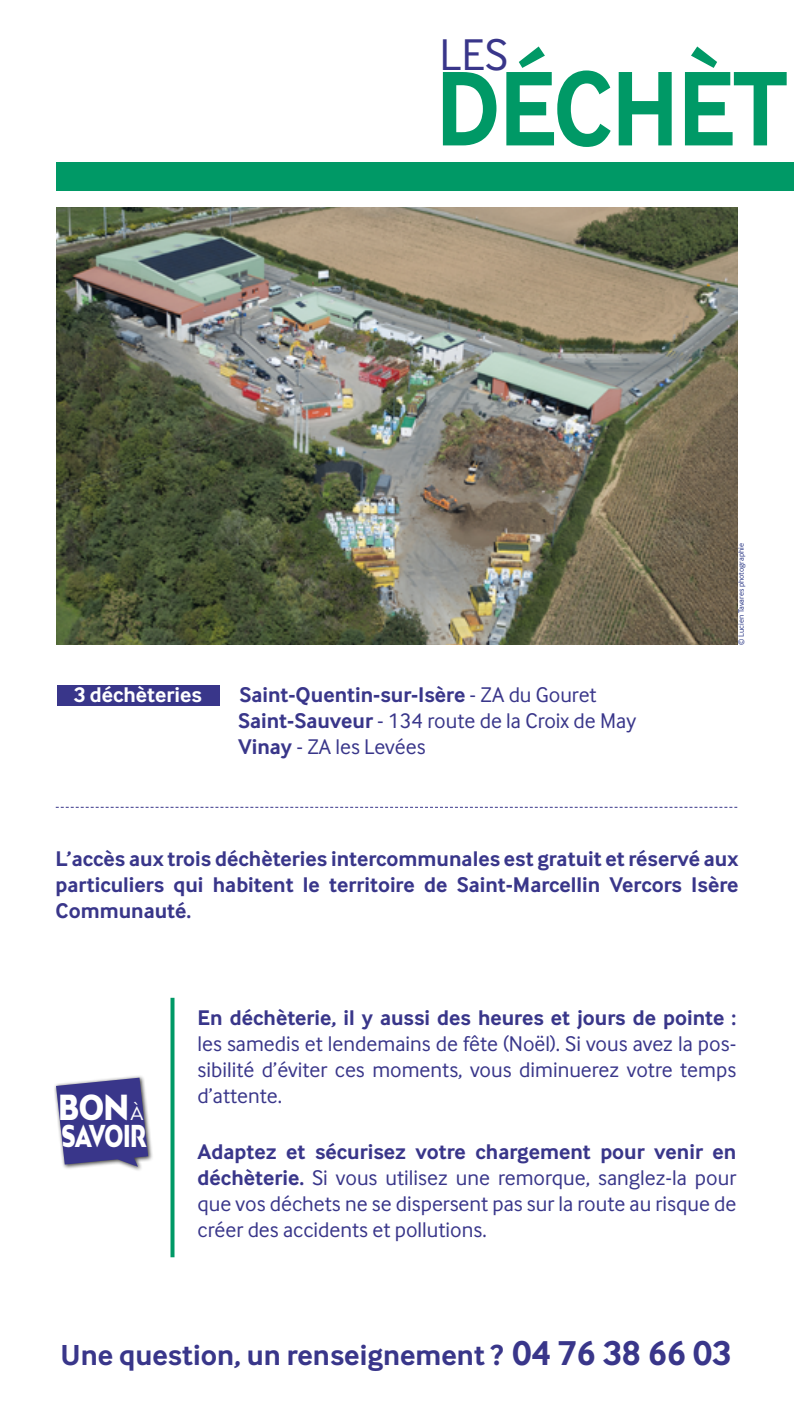
<style>
.page{position:relative;width:794px;height:1418px;background:#fff}
.page>*{position:absolute;margin:0;border:0;box-sizing:border-box;transform-origin:0 0}
.t1{font:700 110px "Inter Face";letter-spacing:-.02em;color:#096;scale:.9 1}
.t2{font:46px "Inter Face";color:#39368a}
.t3{font:900 33.8px "Bw Mitga";color:#fff;scale:.85 1}
.t4{font:700 30px "Inter Face";color:#39368a}
.t5{font:900 29.4px "Bw Mitga";letter-spacing:-.03em;color:#fff;scale:.73 1}
.t6{font:22px/26px "Inter Face";color:#39368a;text-align:justify}
.t7{font:700 22px/26px "Inter Face";color:#39368a;text-align:justify}
.t8{font:700 22px "Inter Face";color:#fff}
.t9{font:8px "Inter Face";color:#283583}
.s1{font-weight:700}
.s2{font-weight:400;font-size:18.2px}
.s3{font-size:36px}
</style>
<div class="page">
<div style="left:57px;top:685px;width:163px;height:20px;background:#39368a"></div>
<div style="left:57px;top:163px;width:737px;height:28px;background:#096"></div>
<img style="left:57px;top:208px;width:680px;height:436px">
<div style="left:53px;top:1074px;width:100px;height:97px;background:#000;opacity:.75"></div>
<svg style="left:56px;top:1077px;width:92px;height:89px;background:#555297"></svg>
<svg style="left:170px;top:997px;width:4px;height:260px"></svg>
<svg style="left:56px;top:806px;width:681px;height:1px"></svg>
<h2 class="t2" style="left:439px;top:29px;width:70px">LES</h2>
<h1 class="t1" style="left:435px;top:45px;width:392px">DÉCHÈT</h1>
<p class="t8" style="left:74px;top:682px;width:130px">3 déchèteries</p>
<p class="t6" style="left:238px;top:682px;width:399px;text-align:left"><span class="s1">Saint-Quentin-sur-Isère</span> - ZA du Gouret<br><span class="s1">Saint-Sauveur</span> - 134 route de la Croix de May<br><span class="s1">Vinay</span> - ZA les Levées</p>
<p class="t9" style="left:736px;top:644px;width:103px;rotate:-90deg">© Lucien Tavares photographie</p>
<p class="t7" style="left:56px;top:845px;width:684px">L’accès aux trois déchèteries intercommunales est gratuit et réservé aux particuliers qui habitent le territoire de Saint-Marcellin Vercors Isère Communauté.</p>
<h3 class="t3" style="left:58px;top:1084px;width:102px">BON<span class="s2">À</span></h3>
<h3 class="t5" style="left:62px;top:1116px;width:118px">SAVOIR</h3>
<p class="t7" style="left:197px;top:1004px;width:540px">En déchèterie, il y aussi des heures et jours de pointe :</p>
<p class="t6" style="left:197px;top:1030px;width:540px">les samedis et lendemains de fête (Noël). Si vous avez la pos&shy;sibilité d’éviter ces moments, vous diminuerez votre temps d’attente.</p>
<p class="t6" style="left:197px;top:1138px;width:540px"><span class="s1">Adaptez et sécurisez votre chargement pour venir en déchèterie.</span> Si vous utilisez une remorque, sanglez-la pour que vos déchets ne se dispersent pas sur la route au risque de créer des accidents et pollutions.</p>
<h3 class="t4" style="left:61px;top:1336px;width:672px">Une question, un renseignement ? <span class="s3">04 76 38 66 03</span></h3>
</div>
